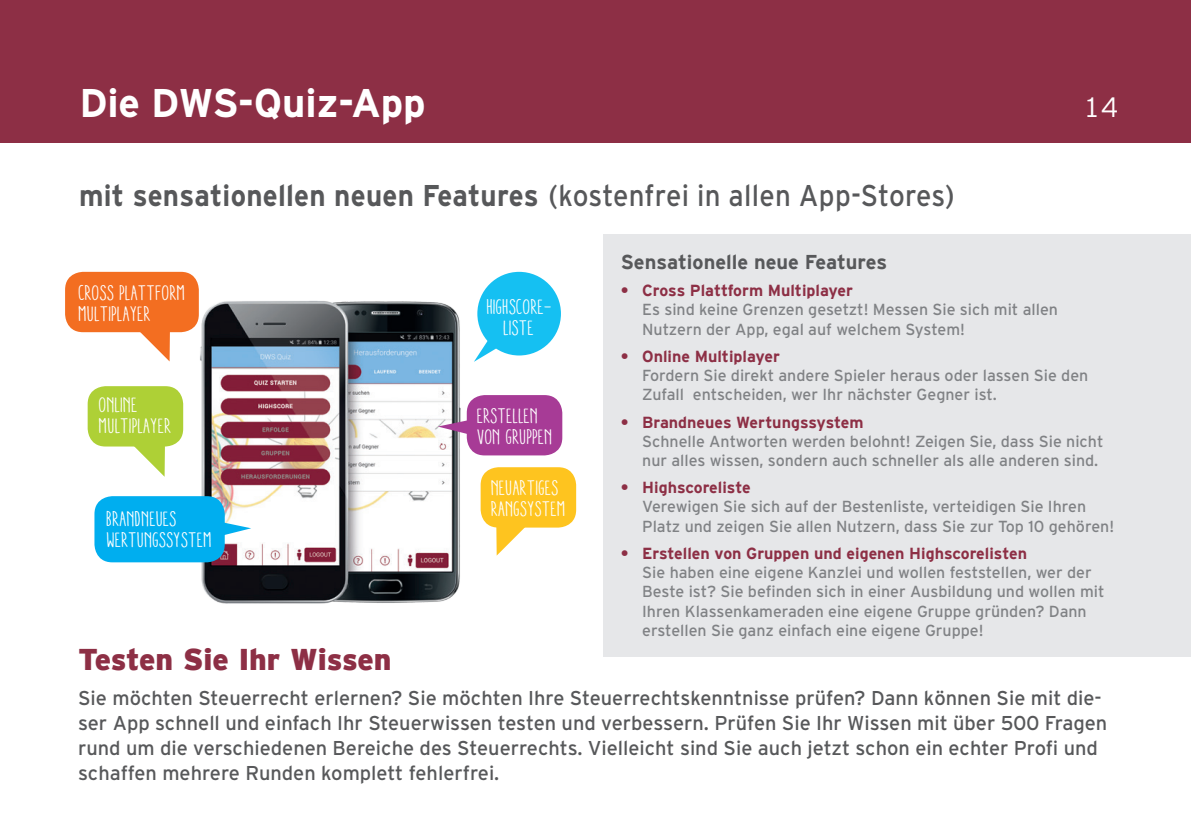
<style>
.page{position:relative;width:1191px;height:840px;background:#fff}
.page>*{position:absolute;margin:0;border:0;box-sizing:border-box;transform-origin:0 0}
.t1{font:700 40px "RBB Interstate";letter-spacing:-.005em;color:#fff}
.t2{font:700 30px "RBB Interstate";letter-spacing:.01em;color:#57585a;scale:.92 1}
.t3{font:900 30px "Interstate";letter-spacing:-.005em;color:#8d2f45}
.t4{font:300 28px "RBB Interstate";color:#fff}
.t5{font:condensed 21px/21px "Aracne";color:#fff}
.t6{font:20px/25px "RBB Interstate";color:#57585a}
.t7{font:700 20px "Interstate";color:#57585a}
.t8{font:16px/19.2px "Interstate";color:#808285}
.t9{font:700 16px "Interstate";color:#8d2f45}
.s1{font-family:"Interstate";font-weight:400}
</style>
<div class="page">
<div style="left:603px;top:234px;width:588px;height:422px;background:#e6e7e9"></div>
<img style="left:173px;top:294px;width:332px;height:310px">
<div style="left:65px;top:272px;width:134px;height:60px;background:#f36e21;border-radius:18px"></div>
<svg style="left:138px;top:332px;width:32px;height:29px"></svg>
<div style="left:88px;top:386px;width:95px;height:60px;background:#aed036;border-radius:18px"></div>
<svg style="left:133px;top:446px;width:32px;height:30px"></svg>
<div style="left:94px;top:496px;width:131px;height:66px;background:#00aeef;border-radius:18px"></div>
<div style="left:477px;top:272px;width:84px;height:83px;background:#15c0f2;border-radius:50%"></div>
<div style="left:467px;top:395px;width:95px;height:60px;background:#a73b96;border-radius:18px"></div>
<div style="left:480px;top:467px;width:96px;height:60px;background:#fec41f;border-radius:18px"></div>
<svg style="left:496px;top:527px;width:32px;height:28px"></svg>
<svg style="left:474px;top:329px;width:35px;height:32px"></svg>
<svg style="left:224px;top:520px;width:27px;height:18px"></svg>
<svg style="left:438px;top:418px;width:29px;height:18px"></svg>
<div style="left:0;top:0;width:1191px;height:142px;background:#8d2f45"></div>
<h1 class="t1" style="left:79px;top:81px;width:348px">Die DWS-Quiz-App</h1>
<h3 class="t4" style="left:1083px;top:92px;width:37px">14</h3>
<h2 class="t2" style="left:79px;top:178px;width:953px">mit sensationellen neuen Features <span class="s1">(kostenfrei in allen App-Stores)</span></h2>
<h3 class="t5" style="left:79px;top:282px;width:109px">CROSS PLATTFORM<br>MULTIPLAYER</h3>
<h3 class="t5" style="left:99px;top:394px;width:74px">ONLINE<br>MULTIPLAYER</h3>
<h3 class="t5" style="left:107px;top:507px;width:107px">BRANDNEUES<br>WERTUNGSSYSTEM</h3>
<h3 class="t5" style="left:487px;top:295px;width:66px;text-align:center">HIGHSCORE-<br>LISTE</h3>
<h3 class="t5" style="left:477px;top:404px;width:77px">ERSTELLEN<br>VON GRUPPEN</h3>
<h3 class="t5" style="left:491px;top:476px;width:77px">NEUARTIGES<br>RANGSYSTEM</h3>
<p class="t7" style="left:621px;top:250px;width:268px">Sensationelle neue Features</p>
<p class="t9" style="left:621px;top:281px;width:234px">• Cross Plattform Multiplayer</p>
<p class="t8" style="left:642px;top:300px;width:417px">Es sind keine Grenzen gesetzt! Messen Sie sich mit allen<br>Nutzern der App, egal auf welchem System!</p>
<p class="t9" style="left:621px;top:347px;width:161px">• Online Multiplayer</p>
<p class="t8" style="left:642px;top:365px;width:447px">Fordern Sie direkt andere Spieler heraus oder lassen Sie den<br>Zufall entscheiden, wer Ihr nächster Gegner ist.</p>
<p class="t9" style="left:621px;top:412px;width:244px">• Brandneues Wertungssystem</p>
<p class="t8" style="left:642px;top:431px;width:463px">Schnelle Antworten werden belohnt! Zeigen Sie, dass Sie nicht nur alles wissen, sondern auch schneller als alle anderen sind.</p>
<p class="t9" style="left:621px;top:478px;width:131px">• Highscoreliste</p>
<p class="t8" style="left:642px;top:496px;width:473px">Verewigen Sie sich auf der Bestenliste, verteidigen Sie Ihren<br>Platz und zeigen Sie allen Nutzern, dass Sie zur Top 10 gehören!</p>
<p class="t9" style="left:621px;top:544px;width:408px">• Erstellen von Gruppen und eigenen Highscorelisten</p>
<p class="t8" style="left:642px;top:562px;width:464px">Sie haben eine eigene Kanzlei und wollen feststellen, wer der Beste ist? Sie befinden sich in einer Ausbildung und wollen mit Ihren Klassenkameraden eine eigene Gruppe gründen? Dann erstellen Sie ganz einfach eine eigene Gruppe!</p>
<h2 class="t3" style="left:78px;top:641px;width:315px">Testen Sie Ihr Wissen</h2>
<p class="t6" style="left:78px;top:684px;width:1030px">Sie möchten Steuerrecht erlernen? Sie möchten Ihre Steuerrechtskenntnisse prüfen? Dann können Sie mit die&shy;ser App schnell und einfach Ihr Steuerwissen testen und verbessern. Prüfen Sie Ihr Wissen mit über 500 Fragen rund um die verschiedenen Bereiche des Steuerrechts. Vielleicht sind Sie auch jetzt schon ein echter Profi und schaffen mehrere Runden komplett fehlerfrei.</p>
</div>
